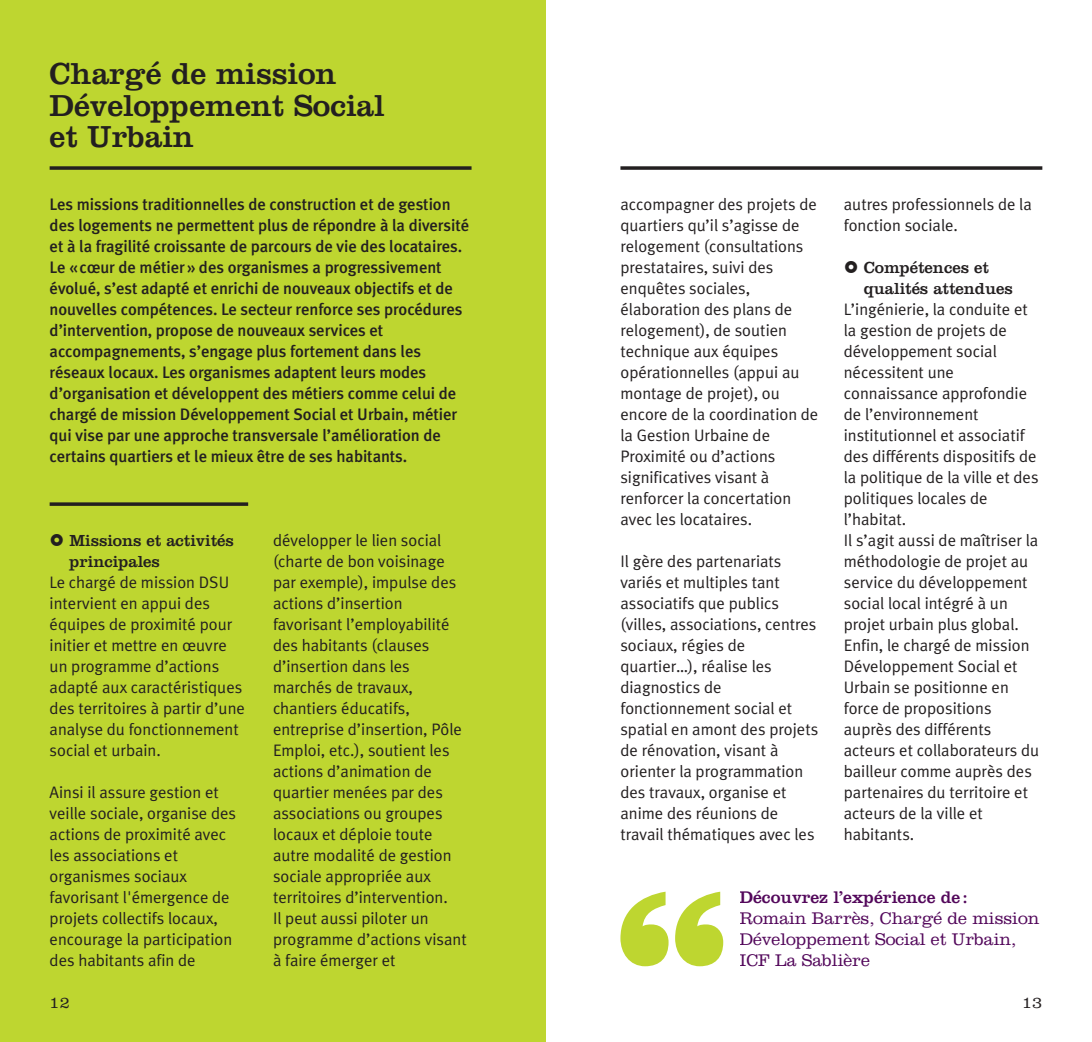
<style>
.page{position:relative;width:1092px;height:1042px;background:#fff}
.page>*{position:absolute;margin:0;border:0;box-sizing:border-box;transform-origin:0 0}
.t1{font:31.5px/31.5px "Clarendon";color:#231f20}
.t2{font:300 17.5px/21px "Clarendon";color:#53085b}
.t3{font:17.5px "Clarendon";color:#53085b}
.t4{font:16.62px/21px "Meta Plus Normal";color:#231f20}
.t5{font:500 16.62px/21px "Meta Plus";letter-spacing:-.005em;color:#231f20}
.t6{font:16.62px/21px "Clarendon";color:#231f20}
.t7{font:300 16.62px "Clarendon";color:#231f20}
</style>
<div class="page">
<div style="left:0;top:0;width:546px;height:1042px;background:#bed630"></div>
<svg style="left:620px;top:166px;width:422px;height:4px;background:#3d3a3b"></svg>
<svg style="left:50px;top:166px;width:421px;height:4px;background:#353521"></svg>
<svg style="left:620px;top:891px;width:48px;height:75px"></svg>
<svg style="left:675px;top:891px;width:48px;height:75px"></svg>
<svg style="left:50px;top:502px;width:198px;height:4px"></svg>
<h1 class="t1" style="left:50px;top:62px;width:336px">Chargé de mission<br>Développement Social et Urbain</h1>
<p class="t5" style="left:50px;top:194px;width:421px">Les missions traditionnelles de construction et de gestion des logements ne permettent plus de répondre à la diversité et à la fragilité croissante de parcours de vie des locataires.<br>Le «cœur de métier» des organismes a progressivement évolué, s’est adapté et enrichi de nouveaux objectifs et de nouvelles compétences. Le secteur renforce ses procédures d’intervention, propose de nouveaux services et accompagnements, s’engage plus fortement dans les réseaux locaux. Les organismes adaptent leurs modes d’organisation et développent des métiers comme celui de chargé de mission Développement Social et Urbain, métier qui vise par une approche transversale l’amélioration de certains quartiers et le mieux être de ses habitants.</p>
<p class="t6" style="left:69px;top:532px;width:166px">Missions et activités principales</p>
<p class="t4" style="left:50px;top:572px;width:197px">Le chargé de mission DSU intervient en appui des équipes de proximité pour initier et mettre en œuvre un programme d’actions adapté aux caractéristiques des territoires à partir d’une analyse du fonctionnement social et urbain.</p>
<p class="t4" style="left:50px;top:782px;width:188px">Ainsi il assure gestion et veille sociale, organise des actions de proximité avec les associations et organismes sociaux favorisant l'émergence de projets collectifs locaux, encourage la participation des habitants afin de</p>
<p class="t4" style="left:273px;top:530px;width:195px">développer le lien social (charte de bon voisinage par exemple), impulse des actions d’insertion favorisant l’employabilité des habitants (clauses d’insertion dans les marchés de travaux, chantiers éducatifs, entreprise d’insertion, Pôle<br>Emploi, etc.), soutient les actions d’animation de quartier menées par des associations ou groupes locaux et déploie toute autre modalité de gestion sociale appropriée aux territoires d’intervention.<br>Il peut aussi piloter un programme d’actions visant à faire émerger et</p>
<p class="t4" style="left:620px;top:194px;width:199px">accompagner des projets de quartiers qu’il s’agisse de relogement (consultations prestataires, suivi des enquêtes sociales, élaboration des plans de relogement), de soutien technique aux équipes opérationnelles (appui au montage de projet), ou encore de la coordination de la Gestion Urbaine de<br>Proximité ou d’actions significatives visant à renforcer la concertation avec les locataires.</p>
<p class="t4" style="left:620px;top:551px;width:199px">Il gère des partenariats variés et multiples tant associatifs que publics (villes, associations, centres sociaux, régies de quartier…), réalise les diagnostics de fonctionnement social et spatial en amont des projets de rénovation, visant à orienter la programmation des travaux, organise et anime des réunions de travail thématiques avec les</p>
<p class="t4" style="left:843px;top:194px;width:189px">autres professionnels de la fonction sociale.</p>
<p class="t6" style="left:863px;top:259px;width:151px">Compétences et qualités attendues</p>
<p class="t4" style="left:843px;top:299px;width:197px">L’ingénierie, la conduite et la gestion de projets de développement social nécessitent une connaissance approfondie de l’environnement institutionnel et associatif des différents dispositifs de la politique de la ville et des politiques locales de l’habitat.<br>Il s’agit aussi de maîtriser la méthodologie de projet au service du développement social local intégré à un projet urbain plus global.<br>Enfin, le chargé de mission<br>Développement Social et<br>Urbain se positionne en force de propositions auprès des différents acteurs et collaborateurs du bailleur comme auprès des partenaires du territoire et acteurs de la ville et habitants.</p>
<p class="t3" style="left:739px;top:891px;width:230px">Découvrez l’expérience de :</p>
<p class="t2" style="left:739px;top:910px;width:301px">Romain Barrès, Chargé de mission<br>Développement Social et Urbain,<br>ICF La Sablière</p>
<p class="t7" style="left:50px;top:997px;width:22px">12</p>
<p class="t7" style="left:1021px;top:997px;width:22px">13</p>
</div>
